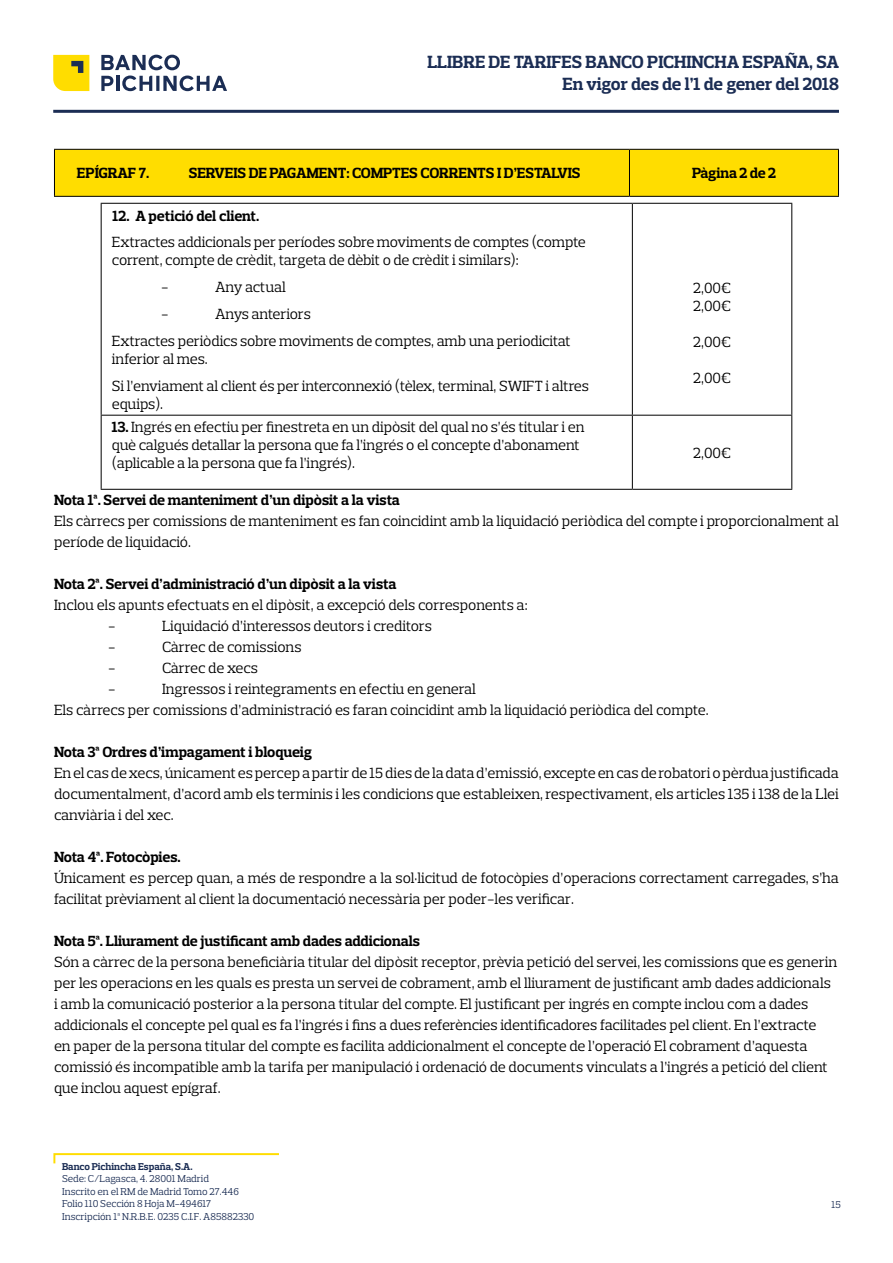
<style>
.page{position:relative;width:893px;height:1263px;background:#fff}
.page>*{position:absolute;margin:0;border:0;box-sizing:border-box;transform-origin:0 0}
.t1{font:700 18px/21.6px "Prelo Slab";letter-spacing:-.005em;color:#1b2d54;text-align:right}
.t2{font:15px/21px "Prelo Slab";letter-spacing:-.01em;color:#000}
.t3{font:700 15px "Prelo Slab";letter-spacing:-.005em;color:#000}
.t4{font:10.2px/12.5px "Prelo Slab";color:#1b2d54}
.t5{font:700 10.2px "Prelo Slab";letter-spacing:-.01em;color:#1b2d54}
.s1{font-weight:700}
</style>
<div class="page">
<svg style="left:53px;top:55px;width:36px;height:36px"></svg>
<svg style="left:101px;top:55px;width:79px;height:15px"></svg>
<hr style="left:116px;top:76px;width:3px;height:15px;background:#1b2d54">
<svg style="left:101px;top:76px;width:12px;height:15px"></svg>
<svg style="left:122px;top:76px;width:105px;height:15px"></svg>
<hr style="left:53px;top:110px;width:786px;height:3px;background:#1b2d54">
<svg style="left:53px;top:1153px;width:226px;height:11px"></svg>
<div style="left:55px;top:150px;width:783px;height:46px;background:#fd0"></div>
<hr style="left:54px;top:149px;width:575px;height:1px;background:#000">
<hr style="left:629px;top:149px;width:210px;height:1px;background:#000">
<hr style="left:54px;top:196px;width:575px;height:1px;background:#000">
<hr style="left:629px;top:196px;width:210px;height:1px;background:#000">
<hr style="left:54px;top:150px;width:1px;height:46px;background:#000">
<hr style="left:629px;top:150px;width:1px;height:46px;background:#000">
<hr style="left:838px;top:150px;width:1px;height:46px;background:#000">
<hr style="left:101px;top:203px;width:531px;height:1px;background:#000">
<hr style="left:632px;top:203px;width:160px;height:1px;background:#000">
<hr style="left:101px;top:415px;width:531px;height:1px;background:#000">
<hr style="left:632px;top:415px;width:160px;height:1px;background:#000">
<hr style="left:101px;top:489px;width:531px;height:1px;background:#000">
<hr style="left:632px;top:489px;width:160px;height:1px;background:#000">
<hr style="left:101px;top:204px;width:1px;height:211px;background:#000">
<hr style="left:101px;top:416px;width:1px;height:73px;background:#000">
<hr style="left:632px;top:204px;width:1px;height:211px;background:#000">
<hr style="left:791px;top:204px;width:1px;height:211px;background:#000">
<hr style="left:632px;top:416px;width:1px;height:73px;background:#000">
<hr style="left:791px;top:416px;width:1px;height:73px;background:#000">
<p class="t1" style="left:427px;top:51px;width:413px">LLIBRE DE TARIFES BANCO PICHINCHA ESPAÑA, SA<br>En vigor des de l’1 de gener del 2018</p>
<p class="t3" style="left:77px;top:164px;width:74px">EPÍGRAF 7.</p>
<p class="t3" style="left:189px;top:164px;width:393px">SERVEIS DE PAGAMENT: COMPTES CORRENTS I D’ESTALVIS</p>
<p class="t3" style="left:692px;top:164px;width:85px">Pàgina 2 de 2</p>
<p class="t3" style="left:113px;top:206px;width:148px">12. A petició del client.</p>
<p class="t2" style="left:112px;top:233px;width:475px;line-height:18px">Extractes addicionals per períodes sobre moviments de comptes (compte corrent, compte de crèdit, targeta de dèbit o de crèdit i similars):</p>
<p class="t2" style="left:161px;top:277px;width:9px">-</p>
<p class="t2" style="left:215px;top:277px;width:72px">Any actual</p>
<p class="t2" style="left:161px;top:304px;width:9px">-</p>
<p class="t2" style="left:693px;top:278px;width:39px;line-height:18px">2,00€<br>2,00€</p>
<p class="t2" style="left:693px;top:331px;width:39px">2,00€</p>
<p class="t2" style="left:693px;top:367px;width:39px">2,00€</p>
<p class="t2" style="left:112px;top:301px;width:460px;line-height:27px;text-indent:103px">Anys anteriors<br>Extractes periòdics sobre moviments de comptes, amb una periodicitat</p>
<p class="t2" style="left:112px;top:346px;width:479px;line-height:27px">inferior al mes.<br>Si l’enviament al client és per interconnexió (tèlex, terminal, SWIFT i altres</p>
<p class="t2" style="left:112px;top:394px;width:53px">equips).</p>
<p class="t2" style="left:112px;top:418px;width:474px;line-height:18px"><span class="s1">13.</span> Ingrés en efectiu per finestreta en un dipòsit del qual no s’és titular i en què calgués detallar la persona que fa l’ingrés o el concepte d’abonament (aplicable a la persona que fa l’ingrés).</p>
<p class="t2" style="left:693px;top:442px;width:39px">2,00€</p>
<p class="t3" style="left:54px;top:490px;width:347px">Nota 1ª. Servei de manteniment d’un dipòsit a la vista</p>
<p class="t2" style="left:54px;top:510px;width:786px">Els càrrecs per comissions de manteniment es fan coincidint amb la liquidació periòdica del compte i proporcionalment al període de liquidació.</p>
<p class="t3" style="left:54px;top:574px;width:344px">Nota 2ª. Servei d’administració d’un dipòsit a la vista</p>
<p class="t2" style="left:108px;top:594px;width:421px;text-indent:-54px">Inclou els apunts efectuats en el dipòsit, a excepció dels corresponents a: -</p>
<p class="t2" style="left:162px;top:615px;width:272px">Liquidació d’interessos deutors i creditors</p>
<p class="t2" style="left:108px;top:636px;width:9px">-</p>
<p class="t2" style="left:162px;top:636px;width:141px">Càrrec de comissions</p>
<p class="t2" style="left:108px;top:657px;width:9px">-</p>
<p class="t2" style="left:162px;top:657px;width:98px">Càrrec de xecs</p>
<p class="t2" style="left:108px;top:678px;width:9px">-</p>
<p class="t2" style="left:54px;top:678px;width:656px;text-indent:108px">Ingressos i reintegraments en efectiu en general<br>Els càrrecs per comissions d’administració es faran coincidint amb la liquidació periòdica del compte.</p>
<p class="t3" style="left:54px;top:742px;width:260px">Nota 3ª Ordres d’impagament i bloqueig</p>
<p class="t2" style="left:54px;top:762px;width:786px;text-align:justify">En el cas de xecs, únicament es percep a partir de 15 dies de la data d’emissió, excepte en cas de robatori o pèrdua justificada documentalment, d’acord amb els terminis i les condicions que estableixen, respectivament, els articles 135 i 138 de la Llei canviària i del xec.</p>
<p class="t3" style="left:54px;top:847px;width:128px">Nota 4ª. Fotocòpies.</p>
<p class="t2" style="left:54px;top:867px;width:786px">Únicament es percep quan, a més de respondre a la sol·licitud de fotocòpies d’operacions correctament carregades, s’ha facilitat prèviament al client la documentació necessària per poder-les verificar.</p>
<p class="t3" style="left:54px;top:931px;width:368px">Nota 5ª. Lliurament de justificant amb dades addicionals</p>
<p class="t2" style="left:54px;top:951px;width:785px">Són a càrrec de la persona beneficiària titular del dipòsit receptor, prèvia petició del servei, les comissions que es generin per les operacions en les quals es presta un servei de cobrament, amb el lliurament de justificant amb dades addicionals i amb la comunicació posterior a la persona titular del compte. El justificant per ingrés en compte inclou com a dades addicionals el concepte pel qual es fa l’ingrés i fins a dues referències identificadores facilitades pel client. En l’extracte<br>en paper de la persona titular del compte es facilita addicionalment el concepte de l’operació El cobrament d’aquesta comissió és incompatible amb la tarifa per manipulació i ordenació de documents vinculats a l’ingrés a petició del client que inclou aquest epígraf.</p>
<p class="t5" style="left:62px;top:1160px;width:132px">Banco Pichincha España, S.A.</p>
<p class="t4" style="left:62px;top:1173px;width:194px">Sede: C/Lagasca, 4. 28001 Madrid<br>Inscrito en el RM de Madrid Tomo 27.446<br>Folio 110 Sección 8 Hoja M-494617<br>Inscripción 1ª N.R.B.E. 0235 C.I.F. A85882330</p>
<p class="t4" style="left:831px;top:1198px;width:11px">15</p>
</div>
